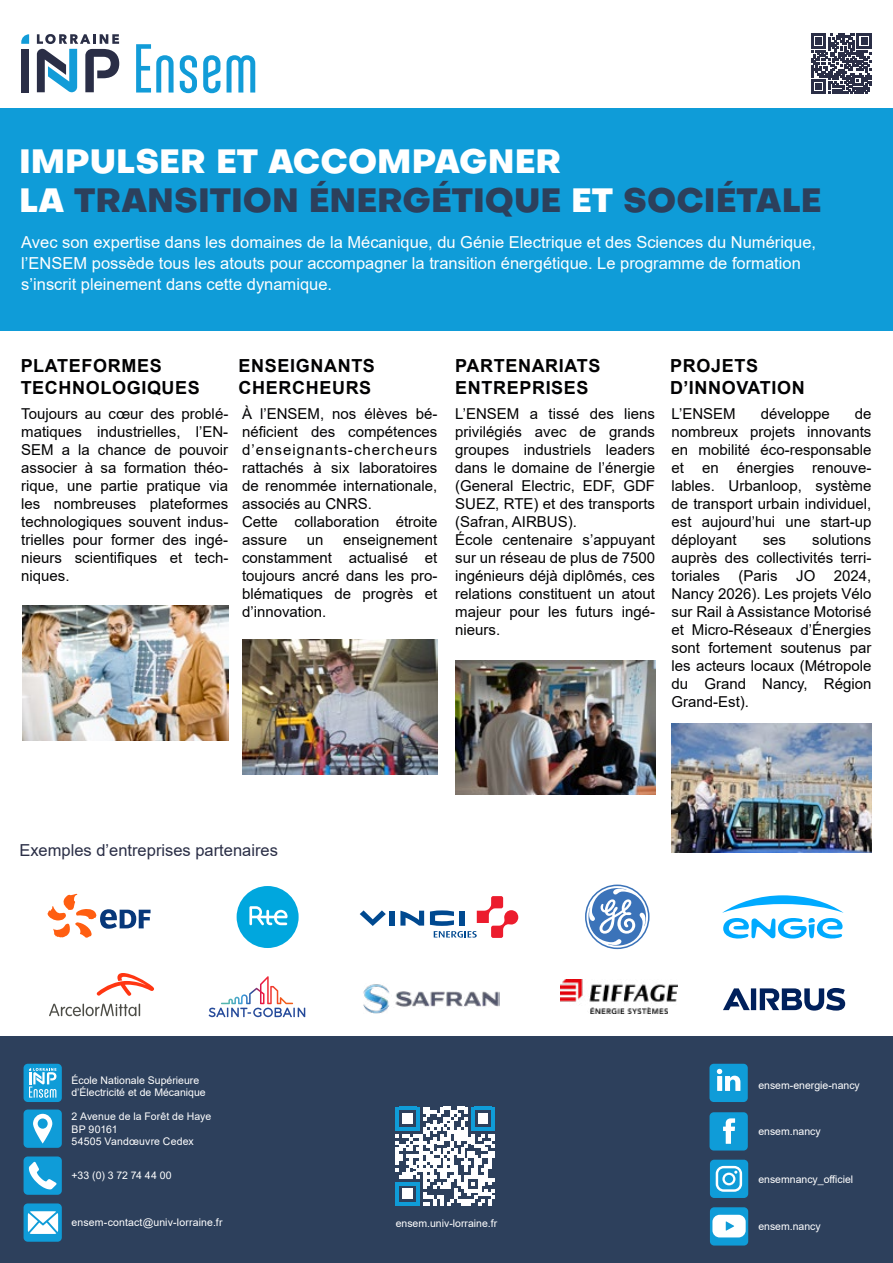
<style>
.page{position:relative;width:893px;height:1263px;background:#fff}
.page>*{position:absolute;margin:0;border:0;box-sizing:border-box;transform-origin:0 0}
.t1{font:800 33px/39.6px "Objective";color:#2c405c}
.t2{font:700 18px/21.6px "Arial";letter-spacing:.035em;color:#020203}
.t3{font:16.5px/21px "Arial";color:#fff}
.t4{font:16.5px "Arial";color:#2a2e46}
.t5{font:15px/18px "Arial";color:#020203;text-align:justify}
.t6{font:10.5px/12.6px "Arial";color:#fff}
.s1{color:#fff}
</style>
<div class="page">
<div style="left:0;top:1037px;width:893px;height:226px;background:#2d405c"></div>
<div style="left:0;top:108px;width:893px;height:222px;background:#0f9cd8"></div>
<div style="left:24px;top:1064px;width:38px;height:38px;background:#0f9cd8;border-radius:4px"></div>
<div style="left:709px;top:1112px;width:39px;height:38px;background:#0f9cd8;border-radius:4px"></div>
<div style="left:710px;top:1207px;width:38px;height:38px;background:#0f9cd8;border-radius:4px"></div>
<div style="left:710px;top:1160px;width:38px;height:38px;background:#0f9cd8;border-radius:4px"></div>
<div style="left:709px;top:1064px;width:39px;height:38px;background:#0f9cd8;border-radius:4px"></div>
<div style="left:24px;top:1109px;width:38px;height:39px;background:#0f9cd8;border-radius:4px"></div>
<div style="left:24px;top:1156px;width:38px;height:39px;background:#0f9cd8;border-radius:4px"></div>
<div style="left:24px;top:1203px;width:38px;height:39px;background:#0f9cd8;border-radius:4px"></div>
<svg style="left:136px;top:44px;width:38px;height:49px"></svg>
<svg style="left:180px;top:55px;width:17px;height:38px"></svg>
<svg style="left:203px;top:55px;width:17px;height:38px"></svg>
<svg style="left:227px;top:55px;width:28px;height:38px"></svg>
<div style="left:21px;top:49px;width:8px;height:43px;background:#2a2e46"></div>
<svg style="left:21px;top:34px;width:8px;height:10px"></svg>
<svg style="left:37px;top:34px;width:82px;height:58px"></svg>
<svg style="left:97px;top:973px;width:57px;height:23px"></svg>
<svg style="left:49px;top:1004px;width:91px;height:12px"></svg>
<svg style="left:723px;top:988px;width:122px;height:22px"></svg>
<div style="left:389px;top:911px;width:6px;height:14px;background:#004990"></div>
<svg style="left:400px;top:911px;width:24px;height:14px"></svg>
<svg style="left:360px;top:910px;width:26px;height:16px"></svg>
<svg style="left:430px;top:896px;width:88px;height:42px"></svg>
<svg style="left:585px;top:884px;width:64px;height:65px"></svg>
<img style="left:560px;top:979px;width:117px;height:35px">
<svg style="left:209px;top:976px;width:96px;height:41px"></svg>
<svg style="left:48px;top:894px;width:103px;height:44px"></svg>
<div style="left:237px;top:886px;width:62px;height:62px;background:#00a7de;border-radius:50%"></div>
<svg style="left:249px;top:906px;width:39px;height:19px"></svg>
<svg style="left:33px;top:1114px;width:19px;height:29px"></svg>
<svg style="left:29px;top:1162px;width:28px;height:27px"></svg>
<svg style="left:28px;top:1211px;width:30px;height:23px"></svg>
<svg style="left:29px;top:1068px;width:27px;height:30px"></svg>
<svg style="left:723px;top:1118px;width:12px;height:26px"></svg>
<svg style="left:717px;top:1069px;width:23px;height:22px"></svg>
<svg style="left:712px;top:1215px;width:34px;height:22px"></svg>
<svg style="left:716px;top:1166px;width:26px;height:26px"></svg>
<svg style="left:396px;top:1106px;width:99px;height:100px"></svg>
<img style="left:455px;top:661px;width:200px;height:134px">
<img style="left:672px;top:724px;width:200px;height:129px">
<img style="left:363px;top:984px;width:136px;height:29px">
<svg style="left:722px;top:895px;width:122px;height:44px"></svg>
<img style="left:242px;top:639px;width:195px;height:135px">
<img style="left:22px;top:606px;width:206px;height:134px">
<svg style="left:811px;top:34px;width:60px;height:60px"></svg>
<h1 class="t1" style="left:19px;top:141px;width:804px"><span class="s1">IMPULSER ET ACCOMPAGNER<br>LA</span> TRANSITION ÉNERGÉTIQUE <span class="s1">ET</span> SOCIÉTALE</h1>
<p class="t3" style="left:21px;top:232px;width:796px">Avec son expertise dans les domaines de la Mécanique, du Génie Electrique et des Sciences du Numérique, l’ENSEM possède tous les atouts pour accompagner la transition énergétique. Le programme de formation s’inscrit pleinement dans cette dynamique.</p>
<p class="t2" style="left:21px;top:355px;width:181px">PLATEFORMES<br>TECHNOLOGIQUES</p>
<p class="t2" style="left:239px;top:355px;width:138px">ENSEIGNANTS<br>CHERCHEURS</p>
<p class="t2" style="left:455px;top:355px;width:147px">PARTENARIATS<br>ENTREPRISES</p>
<p class="t2" style="left:670px;top:355px;width:136px">PROJETS<br>D’INNOVATION</p>
<p class="t5" style="left:21px;top:405px;width:209px">Toujours au cœur des problé&shy;matiques industrielles, l’EN-SEM a la chance de pouvoir associer à sa formation théo&shy;rique, une partie pratique via les nombreuses plateformes technologiques souvent indus&shy;trielles pour former des ingé&shy;nieurs scientifiques et tech&shy;niques.</p>
<p class="t5" style="left:242px;top:405px;width:197px;text-align:left">À l’ENSEM, nos élèves bé&shy;néficient des compétences d’enseignants-chercheurs rattachés à six laboratoires de renommée internationale, associés au CNRS.<br>Cette collaboration étroite assure</p>
<p class="t5" style="left:242px;top:531px;width:197px;text-indent:101px">enseignement constamment actualisé et toujours ancré dans les pro&shy;blématiques de progrès et d’innovation.</p>
<p class="t5" style="left:307px;top:531px;width:18px">un</p>
<p class="t5" style="left:455px;top:405px;width:201px;text-align:left">L’ENSEM a tissé des liens privilégiés avec de grands groupes industriels leaders dans le domaine de l’énergie (General Electric, EDF, GDF<br>SUEZ, RTE) et des transports (Safran, AIRBUS).<br>École centenaire s’appuyant sur un réseau de plus de 7500 ingénieurs déjà diplômés, ces relations constituent un atout majeur pour les futurs ingé&shy;nieurs.</p>
<p class="t5" style="left:672px;top:405px;width:66px">L’ENSEM</p>
<p class="t5" style="left:761px;top:405px;width:71px">développe</p>
<p class="t5" style="left:672px;top:405px;width:201px;text-indent:183px">de nombreux projets innovants en mobilité éco-responsable et en énergies renouve&shy;lables. Urbanloop, système de transport urbain individuel, est aujourd’hui une start-up déployant</p>
<p class="t5" style="left:672px;top:531px;width:201px;text-indent:141px">solutions auprès des collectivités terri&shy;toriales (Paris JO 2024, Nancy 2026). Les projets Vélo sur Rail à Assistance Motorisé et Micro-Réseaux d’Énergies sont fortement soutenus par les acteurs locaux (Métropole du Grand Nancy, Région Grand-Est).</p>
<p class="t5" style="left:763px;top:531px;width:25px">ses</p>
<p class="t4" style="left:19px;top:839px;width:260px">Exemples d’entreprises partenaires</p>
<p class="t6" style="left:71px;top:1074px;width:136px">École Nationale Supérieure d’Électricité et de Mécanique</p>
<p class="t6" style="left:758px;top:1079px;width:103px">ensem-energie-nancy</p>
<p class="t6" style="left:71px;top:1110px;width:141px">2 Avenue de la Forêt de Haye<br>BP 90161<br>54505 Vandœuvre Cedex</p>
<p class="t6" style="left:71px;top:1169px;width:102px">+33 (0) 3 72 74 44 00</p>
<p class="t6" style="left:71px;top:1216px;width:153px">ensem-contact@univ-lorraine.fr</p>
<p class="t6" style="left:396px;top:1217px;width:103px">ensem.univ-lorraine.fr</p>
<p class="t6" style="left:758px;top:1125px;width:64px">ensem.nancy</p>
<p class="t6" style="left:758px;top:1173px;width:96px">ensemnancy_officiel</p>
<p class="t6" style="left:758px;top:1220px;width:64px">ensem.nancy</p>
</div>
